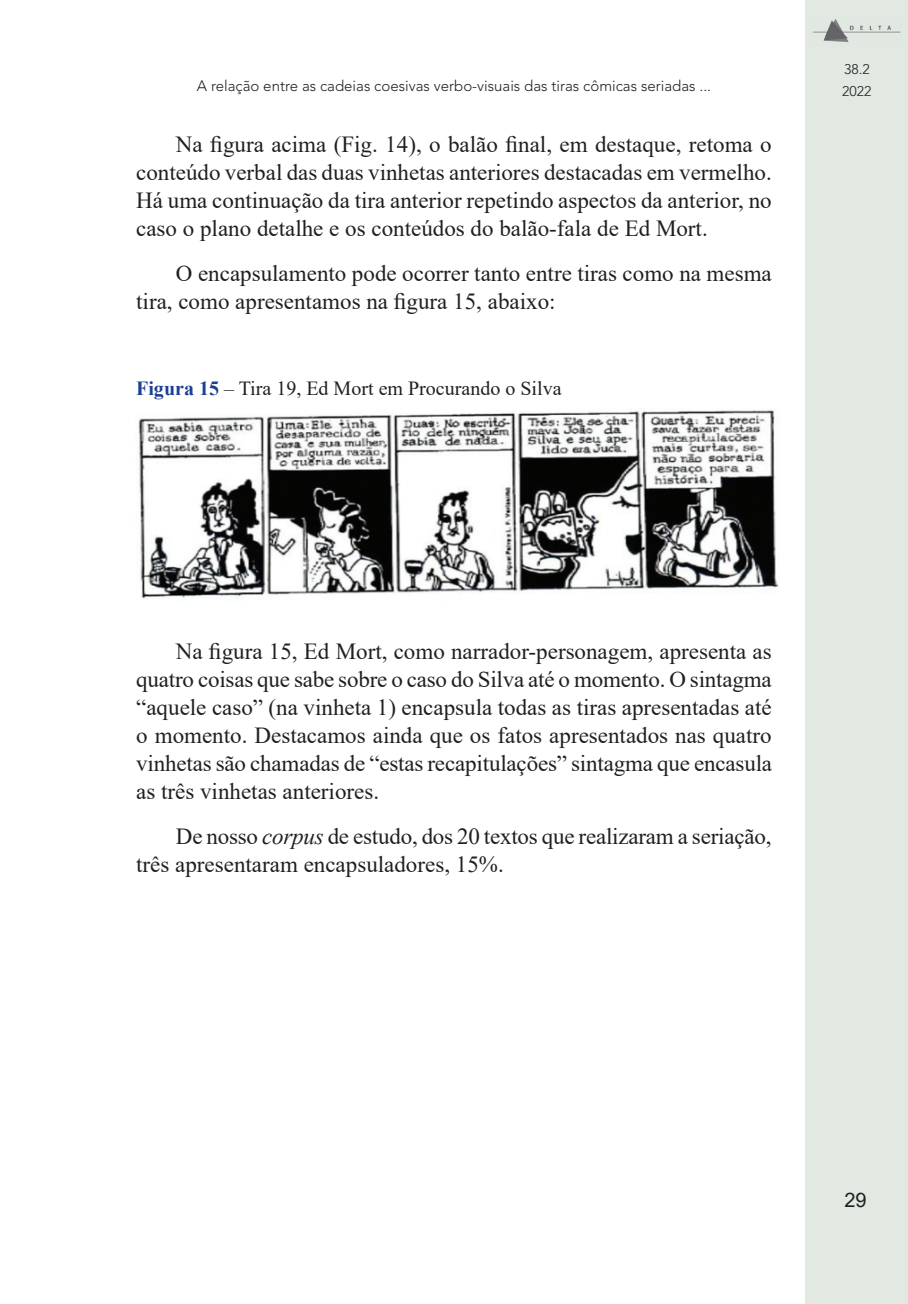
<style>
.page{position:relative;width:908px;height:1304px;background:#fff}
.page>*{position:absolute;margin:0;border:0;box-sizing:border-box;transform-origin:0 0}
.t1{font:23px/28px "Times New Roman";color:#231f20;text-align:justify}
.t2{font:20px "Times New Roman";color:#231f20}
.t3{font:20px "Arial";color:#231f20}
.t4{font:300 15px "Avenir";color:#231f20}
.t5{font:300 14px/22px "Avenir";color:#231f20}
.s1{font-weight:700;color:#1b3f94}
.s2{font-style:italic}
</style>
<div class="page">
<div style="left:804px;top:0;width:102px;height:1304px;background:#e1e9e2"></div>
<img style="left:813px;top:19px;width:88px;height:23px">
<img style="left:138px;top:410px;width:640px;height:189px">
<p class="t4" style="left:197px;top:77px;width:515px">A relação entre as cadeias coesivas verbo-visuais das tiras cômicas seriadas ...</p>
<p class="t1" style="left:136px;top:130px;width:636px;text-indent:40px">Na figura acima (Fig. 14), o balão final, em destaque, retoma o conteúdo verbal das duas vinhetas anteriores destacadas em vermelho.<br>Há uma continuação da tira anterior repetindo aspectos da anterior, no caso o plano detalhe e os conteúdos do balão-fala de Ed Mort.</p>
<p class="t1" style="left:136px;top:259px;width:637px;text-indent:40px">O encapsulamento pode ocorrer tanto entre tiras como na mesma tira, como apresentamos na figura 15, abaixo:</p>
<p class="t2" style="left:136px;top:374px;width:427px"><span class="s1">Figura 15</span> – Tira 19, Ed Mort em Procurando o Silva</p>
<p class="t5" style="left:841px;top:58px;width:31px">38.2<br>2022</p>
<p class="t1" style="left:136px;top:637px;width:637px;text-indent:40px">Na figura 15, Ed Mort, como narrador-personagem, apresenta as quatro coisas que sabe sobre o caso do Silva até o momento. O sintagma “aquele caso” (na vinheta 1) encapsula todas as tiras apresentadas até o momento. Destacamos ainda que os fatos apresentados nas quatro vinhetas são chamadas de “estas recapitulações” sintagma que encasula as três vinhetas anteriores.</p>
<p class="t1" style="left:136px;top:822px;width:636px;text-indent:40px">De nosso <span class="s2">corpus</span> de estudo, dos 20 textos que realizaram a seriação, três apresentaram encapsuladores, 15%.</p>
<p class="t3" style="left:844px;top:1186px;width:24px">29</p>
</div>
